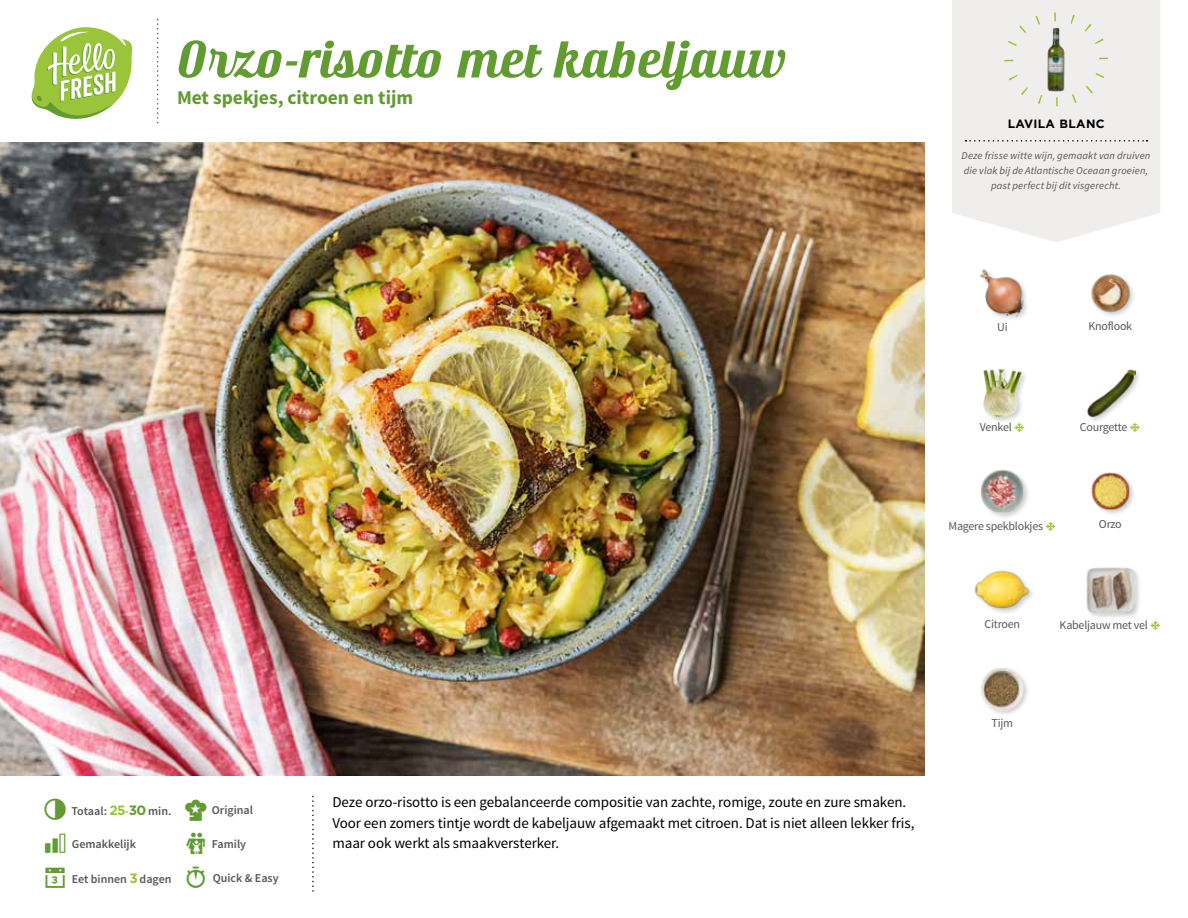
<style>
.page{position:relative;width:1188px;height:918px;background:#fff}
.page>*{position:absolute;margin:0;border:0;box-sizing:border-box;transform-origin:0 0}
.t1{font:54px "Ritts Cursive";color:#619b31}
.t2{font:25.5px "hellofresh icon font";color:#619b31}
.t3{font:700 19.5px "Source Sans Pro";color:#619b31}
.t4{font:15px/20.5px "Source Sans Pro";letter-spacing:-.005em;color:#000}
.t5{font:12px "Source Sans Pro";letter-spacing:-.02em;color:#575756}
.t6{font:600 12px "Source Sans Pro";color:#575756}
.t7{font:700 12px "Gotham";letter-spacing:.03em;color:#000}
.t8{font:italic 10.5px/14.7px "Source Sans Pro";letter-spacing:.015em;color:#575756;text-align:center}
.s1{font-family:"Gotham";font-weight:700;font-size:13.5px;color:#9ac43a}
.s2{color:#87ac54}
.s3{font-family:"Gotham";font-weight:700;font-size:13.5px;color:#619b31}
</style>
<div class="page">
<svg style="left:31px;top:27px;width:102px;height:92px"></svg>
<img style="left:0;top:142px;width:925px;height:634px">
<div style="left:952px;top:0;width:208px;height:242px;background:#f0eeed"></div>
<svg style="left:966px;top:140px;width:182px;height:2px"></svg>
<div style="left:1004px;top:12px;width:104px;height:94px;border:9px dashed #9ac43a;border-radius:50%"></div>
<img style="left:1091px;top:274px;width:43px;height:42px">
<img style="left:1091px;top:472px;width:43px;height:42px">
<div style="left:1086px;top:368px;width:56px;height:56px;background:#000;opacity:.2"></div>
<img style="left:1086px;top:368px;width:49px;height:49px">
<div style="left:1085px;top:566px;width:57px;height:54px;background:#000;opacity:.2"></div>
<img style="left:1085px;top:566px;width:50px;height:49px">
<img style="left:979px;top:269px;width:48px;height:50px">
<img style="left:980px;top:469px;width:48px;height:48px">
<img style="left:974px;top:570px;width:56px;height:43px">
<img style="left:981px;top:668px;width:47px;height:46px">
<img style="left:983px;top:368px;width:43px;height:53px">
<img style="left:1048px;top:28px;width:16px;height:63px">
<svg style="left:1130px;top:422px;width:10px;height:2px"></svg>
<h1 class="t1" style="left:177px;top:28px;width:612px">Orzo-risotto met kabeljauw</h1>
<h3 class="t3" style="left:177px;top:85px;width:238px">Met spekjes, citroen en tijm</h3>
<p class="t7" style="left:1008px;top:116px;width:99px">LAVILA BLANC</p>
<p class="t8" style="left:962px;top:149px;width:190px">Deze frisse witte wijn, gemaakt van druiven die vlak bij de Atlantische Oceaan groeien, past perfect bij dit visgerecht.</p>
<p class="t5" style="left:997px;top:319px;width:12px">Ui</p>
<p class="t5" style="left:1088px;top:319px;width:45px">Knoflook</p>
<p class="t6" style="left:71px;top:803px;width:101px">Totaal: <span class="s1">25</span><span class="s2">-</span><span class="s3">30</span> min.</p>
<p class="t6" style="left:212px;top:803px;width:43px">Original</p>
<p class="t4" style="left:332px;top:792px;width:584px">Deze orzo-risotto is een gebalanceerde compositie van zachte, romige, zoute en zure smaken.<br>Voor een zomers tintje wordt de kabeljauw afgemaakt met citroen. Dat is niet alleen lekker fris,</p>
<p class="t6" style="left:72px;top:837px;width:66px">Gemakkelijk</p>
<p class="t6" style="left:212px;top:837px;width:36px">Family</p>
<p class="t4" style="left:332px;top:833px;width:228px">maar ook werkt als smaakversterker.</p>
<p class="t6" style="left:72px;top:871px;width:101px">Eet binnen <span class="s1">3</span> dagen</p>
<p class="t6" style="left:213px;top:870px;width:68px">Quick &amp; Easy</p>
<h2 class="t2" style="left:43px;top:866px;width:27px">▪</h2>
<p class="t5" style="left:980px;top:420px;width:34px">Venkel</p>
<p class="t5" style="left:1080px;top:420px;width:49px">Courgette</p>
<p class="t5" style="left:949px;top:519px;width:96px">Magere spekblokjes</p>
<p class="t5" style="left:1099px;top:517px;width:24px">Orzo</p>
<p class="t5" style="left:985px;top:616px;width:37px">Citroen</p>
<p class="t5" style="left:992px;top:715px;width:23px">Tijm</p>
<p class="t5" style="left:1060px;top:618px;width:90px">Kabeljauw met vel</p>
</div>
